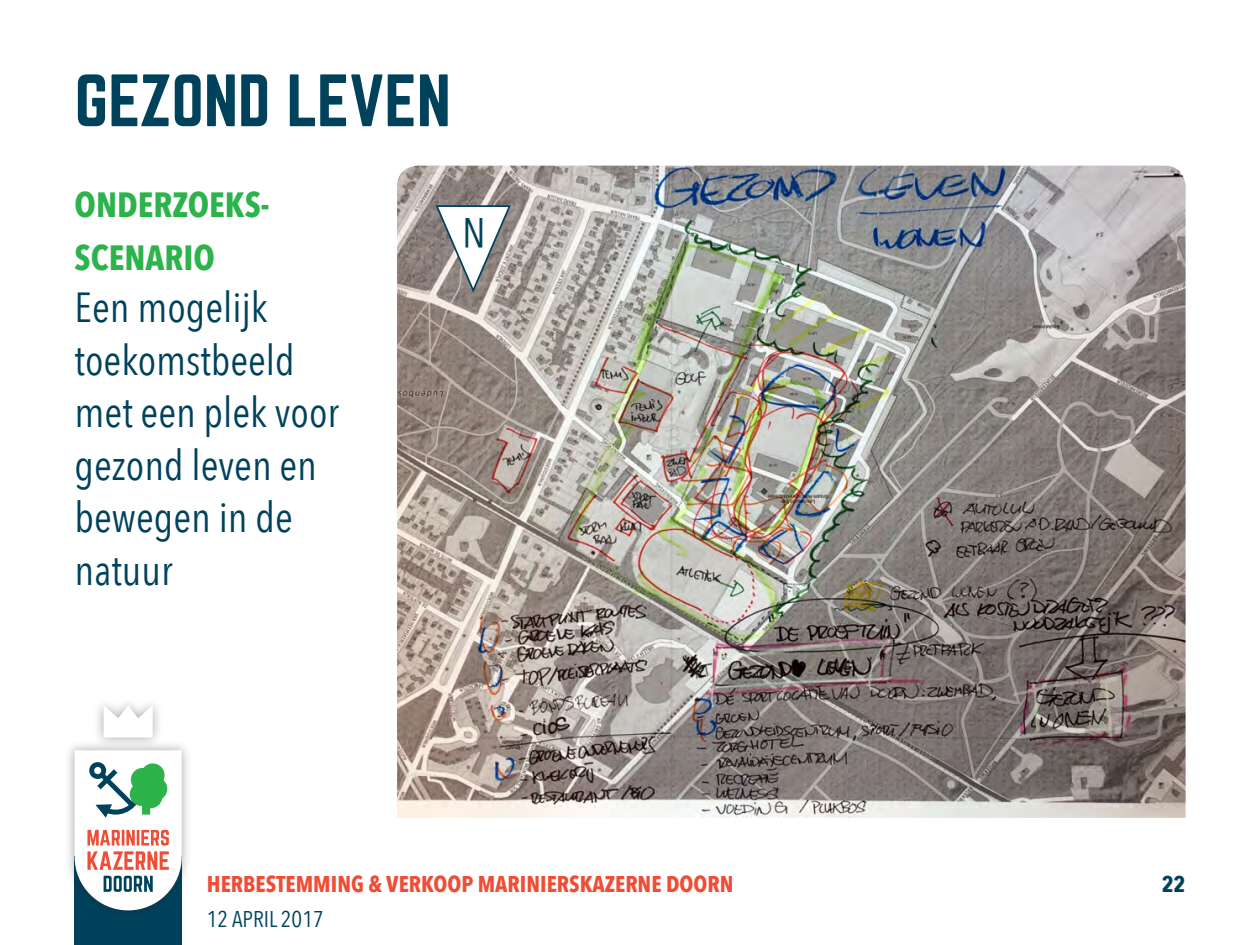
<style>
.page{position:relative;width:1260px;height:945px;background:#fff}
.page>*{position:absolute;margin:0;border:0;box-sizing:border-box;transform-origin:0 0}
.t1{font:64.75px "Norwester";color:#00425c}
.body{font:42px/52.5px "Avenir Next Condensed";color:#00425c}
.body-2{font:700 35px "Avenir Next Condensed";color:#2cb34b}
.t2{font:700 22.75px "Avenir Next Condensed";color:#ef4d35}
.t3{font:22.75px "Avenir Next Condensed";color:#00425c}
.t4{font:700 22.75px "Avenir Next Condensed";color:#00425c}
</style>
<div class="page">
<img style="left:397px;top:166px;width:789px;height:652px">
<svg style="left:434px;top:204px;width:78px;height:89px"></svg>
<div style="left:74px;top:857px;width:108px;height:88px;background:#00425c"></div>
<div style="left:64px;top:740px;width:128px;height:181px;background:#231f20;opacity:.4"></div>
<div style="left:93px;top:696px;width:70px;height:52px;background:#231f20;opacity:.4"></div>
<svg style="left:104px;top:705px;width:49px;height:33px"></svg>
<svg style="left:75px;top:750px;width:107px;height:160px"></svg>
<p class="t1" style="left:75px;top:70px;width:378px">GEZOND LEVEN</p>
<p class="body-2" style="left:75px;top:184px;width:196px">ONDERZOEKS-</p>
<p class="body-2" style="left:75px;top:236px;width:142px">SCENARIO</p>
<p class="body" style="left:75px;top:279px;width:266px">Een mogelijk toekomstbeeld met een plek voor gezond leven en bewegen in de natuur</p>
<p class="body" style="left:486px;top:261px;width:25px;rotate:-180deg">N</p>
<p class="t2" style="left:207px;top:870px;width:528px">HERBESTEMMING &amp; VERKOOP MARINIERSKAZERNE DOORN</p>
<p class="t3" style="left:207px;top:900px;width:118px">12 APRIL 2017</p>
<p class="t4" style="left:1162px;top:870px;width:25px">22</p>
</div>
